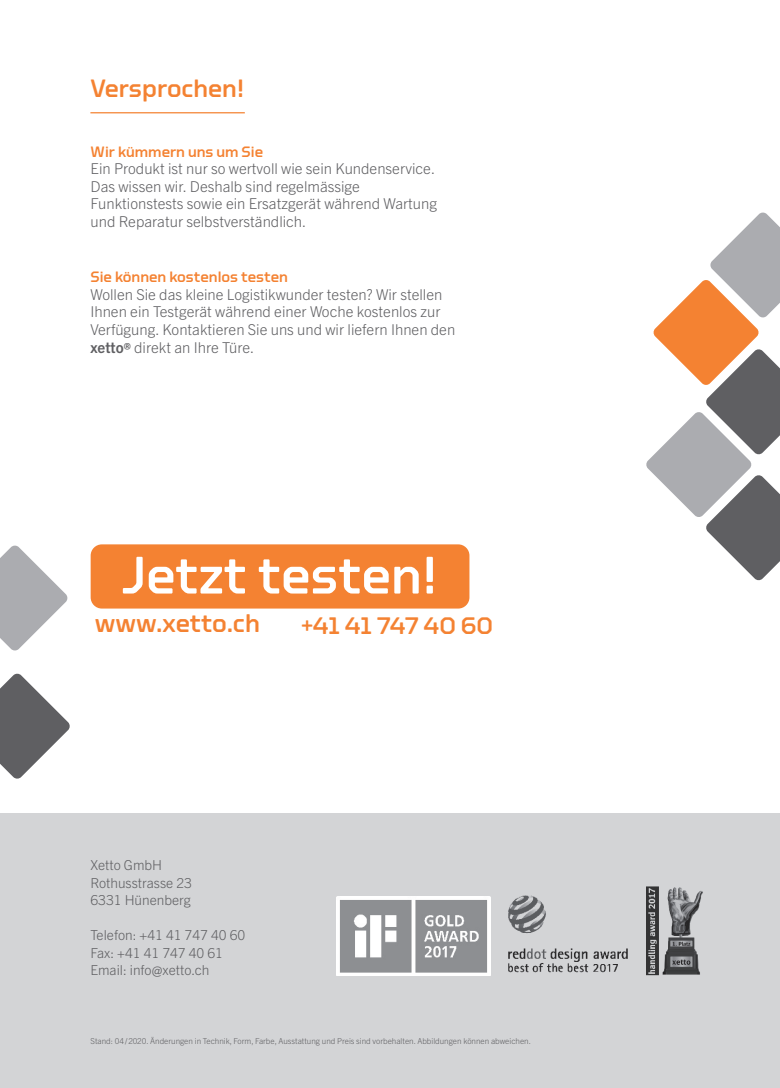
<style>
.page{position:relative;width:780px;height:1088px;background:#fff}
.page>*{position:absolute;margin:0;border:0;box-sizing:border-box;transform-origin:0 0}
.t1{font:500 52.5px "Torque";color:#fff}
.t2{font:500 25.38px "Torque";letter-spacing:-.005em;color:#f48232}
.t3{font:500 25px "Torque";color:#f48232}
.t4{font:500 23.75px "Torque";letter-spacing:-.005em;color:#f48232}
.t5{font:300 15px/17.5px "Trade Gothic Next LT Pro";color:#5f5f62}
.t6{font:500 15px "Torque";color:#f48232}
.t7{font:300 13.75px "Trade Gothic Next LT Pro";color:#5f5f62}
.t8{font:300 8.12px "Trade Gothic Next LT Pro";color:#5f5f62}
.s1{font-family:"Torque";font-weight:500;color:#f48232}
.s2{font-weight:700}
.s3{font-weight:700;font-size:13.75px}
</style>
<div class="page">
<svg style="left:646px;top:212px;width:134px;height:369px"></svg>
<div style="left:0;top:813px;width:780px;height:275px;background:#d3d4d6"></div>
<img style="left:336px;top:896px;width:154px;height:79px">
<img style="left:646px;top:886px;width:57px;height:90px">
<img style="left:508px;top:895px;width:120px;height:78px">
<svg style="left:0;top:545px;width:68px;height:106px"></svg>
<svg style="left:0;top:673px;width:70px;height:106px"></svg>
<div style="left:91px;top:544px;width:378px;height:64px;background:#f48232;border-radius:11px"></div>
<hr style="left:90px;top:112px;width:155px;height:1px;background:#f48232">
<h1 class="t3" style="left:90px;top:74px;width:156px">Versprochen!</h1>
<p class="t5" style="left:91px;top:142px;width:348px"><span class="s1">Wir kümmern uns um Sie<br></span>Ein Produkt ist nur so wertvoll wie sein Kundenservice.<br>Das wissen wir. Deshalb sind regelmässige Funktionstests sowie ein Ersatzgerät während Wartung und Reparatur selbstverständlich.</p>
<p class="t6" style="left:90px;top:268px;width:199px">Sie können kostenlos testen</p>
<p class="t5" style="left:90px;top:284px;width:366px;line-height:17.9px">Wollen Sie das kleine Logistikwunder testen? Wir stellen Ihnen ein Testgerät während einer Woche kostenlos zur Verfügung. Kontaktieren Sie uns und wir liefern Ihnen den <span class="s2">xetto</span><span class="s3">®</span> direkt an Ihre Türe.</p>
<h1 class="t1" style="left:121px;top:546px;width:318px">Jetzt testen!</h1>
<p class="t2" style="left:95px;top:609px;width:166px">www.xetto.ch</p>
<p class="t4" style="left:301px;top:612px;width:193px">+41 41 747 40 60</p>
<p class="t7" style="left:90px;top:856px;width:73px">Xetto GmbH</p>
<p class="t7" style="left:90px;top:873px;width:103px">Rothusstrasse 23</p>
<p class="t7" style="left:90px;top:891px;width:102px">6331 Hünenberg</p>
<p class="t7" style="left:90px;top:926px;width:156px">Telefon: +41 41 747 40 60</p>
<p class="t7" style="left:90px;top:943px;width:134px">Fax: +41 41 747 40 61</p>
<p class="t7" style="left:90px;top:961px;width:120px">Email: info@xetto.ch</p>
<p class="t8" style="left:90px;top:1035px;width:442px">Stand: 04/2020. Änderungen in Technik, Form, Farbe, Ausstattung und Preis sind vorbehalten. Abbildungen können abweichen.</p>
</div>
